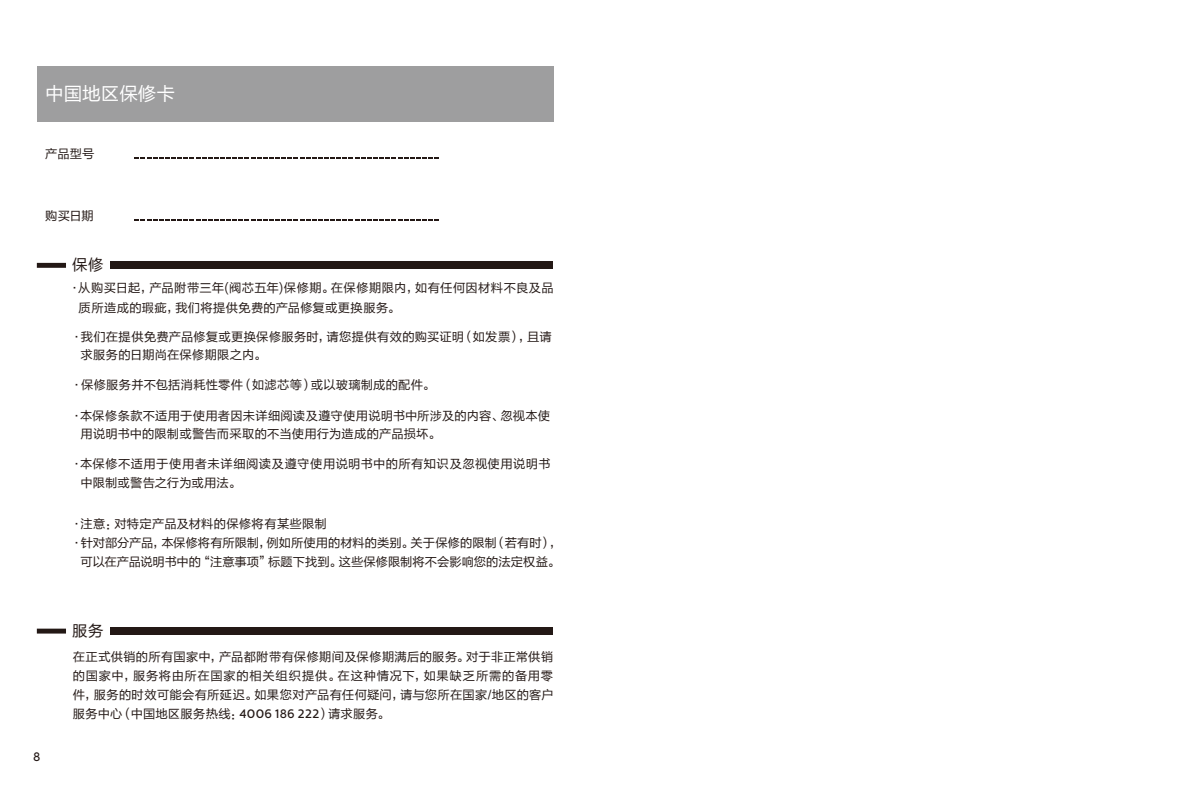
<style>
.page{position:relative;width:1191px;height:794px;background:#fff}
.page>*{position:absolute;margin:0;border:0;box-sizing:border-box;transform-origin:0 0}
.t1{font:18.55px "FZLTHK GBK1 0";color:#fff}
.t2{font:15.4px "FZLTHK GBK1 0";color:#231815}
.t3{font:12.25px/19.2px "FZLTHK GBK1 0";letter-spacing:.02em;color:#231815}
.t4{font:12.25px "FZLTHK GBK1 0";color:#231815}
.t5{font:500 12.25px "Centrale Sans";color:#231815}
.s1{font-family:"Centrale Sans";font-weight:500}
</style>
<div class="page">
<div style="left:37px;top:66px;width:516px;height:56px;background:#9e9e9f"></div>
<div style="left:37px;top:263px;width:29px;height:5px;background:#231815"></div>
<div style="left:110px;top:261px;width:443px;height:8px;background:#231815"></div>
<div style="left:37px;top:628px;width:29px;height:5px;background:#231815"></div>
<div style="left:110px;top:627px;width:443px;height:8px;background:#231815"></div>
<svg style="left:134px;top:219px;width:305px;height:2px"></svg>
<svg style="left:134px;top:157px;width:305px;height:2px"></svg>
<h1 class="t1" style="left:45px;top:83px;width:131px">中国地区保修卡</h1>
<p class="t3" style="left:45px;top:145px;width:51px">产品型号</p>
<p class="t3" style="left:45px;top:206px;width:50px">购买日期</p>
<p class="t2" style="left:72px;top:256px;width:33px">保修</p>
<p class="t3" style="left:79px;top:279px;width:477px;text-indent:-10px">·从购买日起，产品附带三年(阀芯五年)保修期。在保修期限内，如有任何因材料不良及品质所造成的瑕疵，我们将提供免费的产品修复或更换服务。</p>
<p class="t3" style="left:81px;top:327px;width:473px;line-height:18.6px;text-indent:-10px">·我们在提供免费产品修复或更换保修服务时，请您提供有效的购买证明（如发票），且请求服务的日期尚在保修期限之内。</p>
<p class="t3" style="left:70px;top:376px;width:366px">·保修服务并不包括消耗性零件（如滤芯等）或以玻璃制成的配件。</p>
<p class="t3" style="left:81px;top:406px;width:471px;line-height:18.6px;text-indent:-10px">·本保修条款不适用于使用者因未详细阅读及遵守使用说明书中所涉及的内容、忽视本使用说明书中的限制或警告而采取的不当使用行为造成的产品损坏。</p>
<p class="t3" style="left:81px;top:455px;width:471px;line-height:18.6px;text-indent:-10px">·本保修不适用于使用者未详细阅读及遵守使用说明书中的所有知识及忽视使用说明书中限制或警告之行为或用法。</p>
<p class="t3" style="left:70px;top:514px;width:258px">·注意：对特定产品及材料的保修将有某些限制</p>
<p class="t4" style="left:70px;top:536px;width:492px">·针对部分产品，本保修将有所限制，例如所使用的材料的类别。关于保修的限制（若有时），</p>
<p class="t4" style="left:81px;top:554px;width:480px">可以在产品说明书中的“注意事项”标题下找到。这些保修限制将不会影响您的法定权益。</p>
<p class="t2" style="left:72px;top:622px;width:33px">服务</p>
<p class="t5" style="left:33px;top:749px;width:9px">8</p>
<p class="t3" style="left:73px;top:647px;width:482px;text-align:justify">在正式供销的所有国家中，产品都附带有保修期间及保修期满后的服务。对于非正常供销的国家中，服务将由所在国家的相关组织提供。在这种情况下，如果缺乏所需的备用零件，服务的时效可能会有所延迟。如果您对产品有任何疑问，请与您所在国家/地区的客户服务中心（中国地区服务热线：<span class="s1">4006 186 222</span>）请求服务。</p>
</div>
